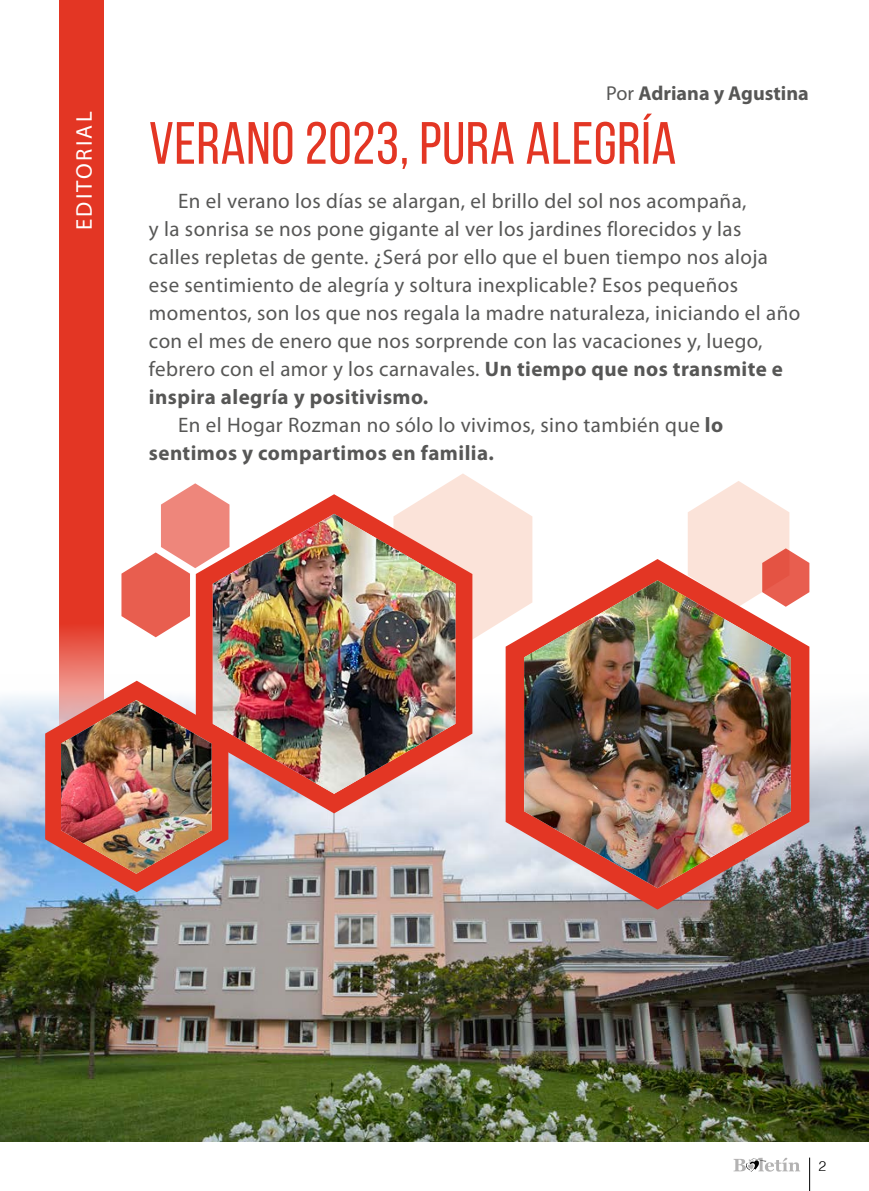
<style>
.page{position:relative;width:869px;height:1191px;background:#fff}
.page>*{position:absolute;margin:0;border:0;box-sizing:border-box;transform-origin:0 0}
.t1{font:59.5px "Bebas Neue";letter-spacing:.01em;color:#e33624}
.t2{font:22.75px "Myriad Pro";letter-spacing:.1em;color:#fff}
.t3{font:21px "Myriad Pro";letter-spacing:.02em;color:#575756}
.t4{font:700 21px "Myriad Pro";letter-spacing:.02em;color:#575756}
.t5{font:700 20.12px "Myriad Pro";color:#575756}
.t6{font:300 14px "Helvetica";color:#000}
.s1{font-weight:400}
.s2{font-weight:700}
</style>
<div class="page">
<hr style="left:809px;top:1157px;width:1px;height:34px;background:#000">
<svg style="left:733px;top:1157px;width:66px;height:14px"></svg>
<img style="left:0;top:674px;width:868px;height:467px">
<svg style="left:430px;top:473px;width:102px;height:172px"></svg>
<div style="left:59px;top:0;width:45px;height:764px;background:#e33624"></div>
<svg style="left:196px;top:494px;width:276px;height:319px"></svg>
<svg style="left:505px;top:559px;width:304px;height:350px"></svg>
<svg style="left:121px;top:483px;width:108px;height:154px"></svg>
<svg style="left:687px;top:481px;width:122px;height:126px"></svg>
<img style="left:213px;top:514px;width:242px;height:280px">
<svg style="left:45px;top:680px;width:183px;height:212px;background:#cc8c91"></svg>
<img style="left:61px;top:700px;width:150px;height:173px">
<img style="left:524px;top:580px;width:266px;height:308px">
<p class="t5" style="left:606px;top:82px;width:204px"><span class="s1">Por</span> Adriana y Agustina</p>
<p class="t2" style="left:70px;top:230px;width:120px;rotate:-90deg">EDITORIAL</p>
<h1 class="t1" style="left:149px;top:111px;width:528px">VERANO 2023, PURA ALEGRÍA</h1>
<p class="t3" style="left:178px;top:188px;width:569px">En el verano los días se alargan, el brillo del sol nos acompaña,</p>
<p class="t3" style="left:149px;top:216px;width:593px">y la sonrisa se nos pone gigante al ver los jardines florecidos y las</p>
<p class="t3" style="left:149px;top:244px;width:620px">calles repletas de gente. ¿Será por ello que el buen tiempo nos aloja</p>
<p class="t3" style="left:149px;top:272px;width:590px">ese sentimiento de alegría y soltura inexplicable? Esos pequeños</p>
<p class="t3" style="left:149px;top:300px;width:652px">momentos, son los que nos regala la madre naturaleza, iniciando el año</p>
<p class="t3" style="left:149px;top:328px;width:615px">con el mes de enero que nos sorprende con las vacaciones y, luego,</p>
<p class="t3" style="left:149px;top:356px;width:635px">febrero con el amor y los carnavales. <span class="s2">Un tiempo que nos transmite e</span></p>
<p class="t4" style="left:149px;top:385px;width:281px">inspira alegría y positivismo.</p>
<p class="t3" style="left:178px;top:412px;width:546px">En el Hogar Rozman no sólo lo vivimos, sino también que <span class="s2">lo</span></p>
<p class="t4" style="left:149px;top:441px;width:346px">sentimos y compartimos en familia.</p>
<p class="t6" style="left:818px;top:1157px;width:9px">2</p>
</div>
